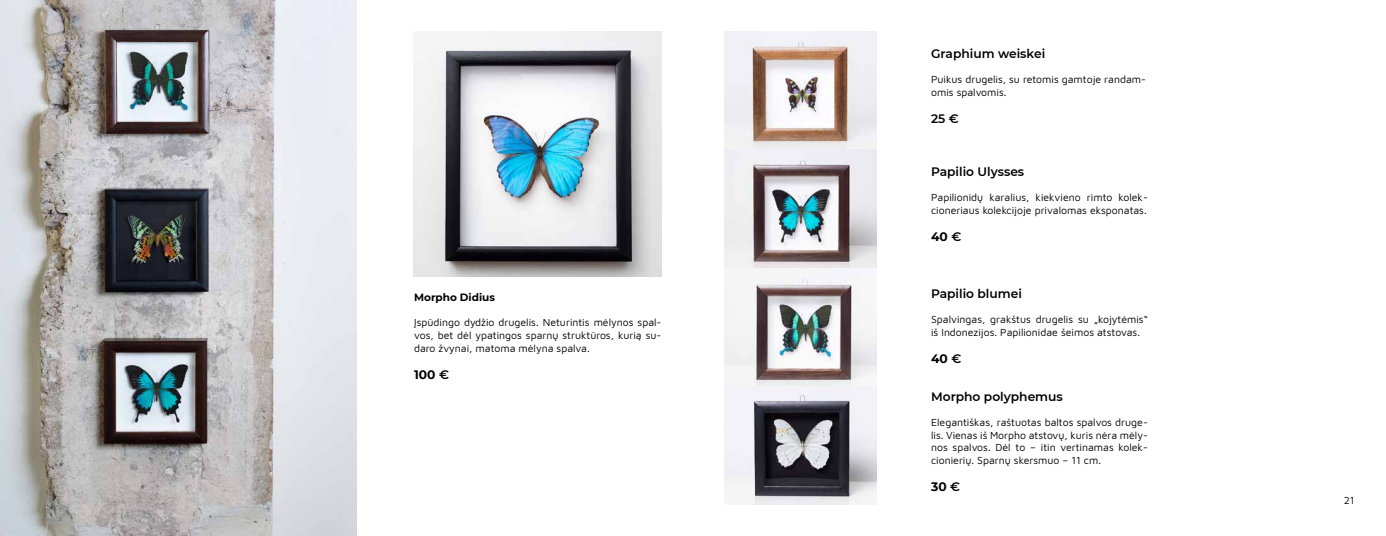
<style>
.page{position:relative;width:1386px;height:536px;background:#fff}
.page>*{position:absolute;margin:0;border:0;box-sizing:border-box;transform-origin:0 0}
.t1{font:600 12.25px "Montserrat";color:#000}
.t2{font:700 12.25px "Montserrat";color:#000}
.t3{font:10.5px/12.6px "Maven Pro";color:#000}
.t4{font:700 10.5px "Montserrat";color:#000}
.s1{font-weight:600}
</style>
<div class="page">
<img style="left:0;top:0;width:357px;height:536px">
<img style="left:414px;top:32px;width:248px;height:244px">
<img style="left:724px;top:32px;width:153px;height:472px">
<p class="t4" style="left:414px;top:289px;width:82px">Morpho Didius</p>
<p class="t3" style="left:414px;top:315px;width:249px;text-align:justify">Įspūdingo dydžio drugelis. Neturintis mėlynos spal&shy;vos, bet dėl ypatingos sparnų struktūros, kurią su&shy;daro žvynai, matoma mėlyna spalva.</p>
<p class="t2" style="left:414px;top:365px;width:36px">100 <span class="s1">€</span></p>
<p class="t1" style="left:931px;top:45px;width:116px">Graphium weiskei</p>
<p class="t3" style="left:931px;top:72px;width:216px">Puikus drugelis, su retomis gamtoje randam&shy;omis spalvomis.</p>
<p class="t1" style="left:931px;top:110px;width:29px">25 €</p>
<p class="t1" style="left:931px;top:163px;width:95px">Papilio U lysses</p>
<p class="t3" style="left:931px;top:190px;width:218px">Papilionidų karalius, kiekvieno rimto kolek&shy;cioneriaus kolekcijoje privalomas eksponatas.</p>
<p class="t2" style="left:931px;top:227px;width:32px">40 <span class="s1">€</span></p>
<p class="t1" style="left:931px;top:285px;width:92px">Papilio blumei</p>
<p class="t3" style="left:931px;top:312px;width:218px">Spalvingas, grakštus drugelis su „kojytėmis“ iš Indonezijos. Papilionidae šeimos atstovas.</p>
<p class="t2" style="left:931px;top:350px;width:32px">40 <span class="s1">€</span></p>
<p class="t1" style="left:931px;top:388px;width:133px">Morpho polyphemus</p>
<p class="t3" style="left:931px;top:415px;width:218px;text-align:justify">Elegantiškas, raštuotas baltos spalvos druge&shy;lis. Vienas iš Morpho atstovų, kuris nėra mėly&shy;nos spalvos. Dėl to – itin vertinamas kolek&shy;cionierių. Sparnų skersmuo – 11 cm.</p>
<p class="t2" style="left:931px;top:478px;width:30px">30 <span class="s1">€</span></p>
<p class="t3" style="left:1344px;top:493px;width:12px">21</p>
</div>
